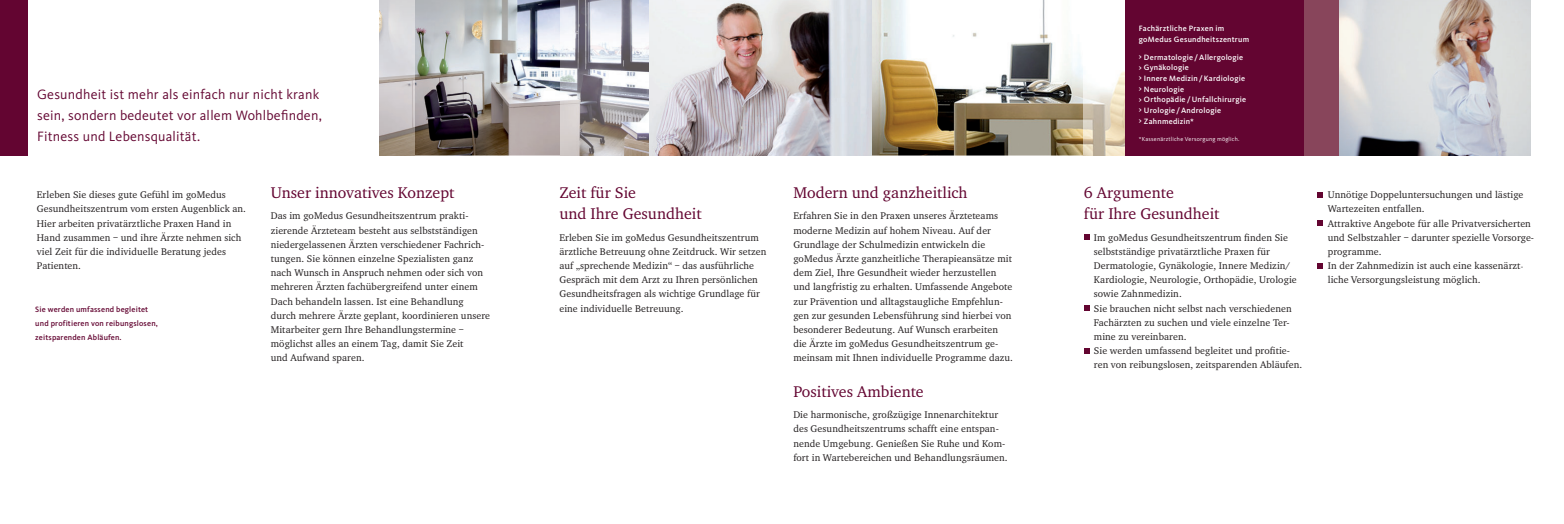
<style>
.page{position:relative;width:1564px;height:524px;background:#fff}
.page>*{position:absolute;margin:0;border:0;box-sizing:border-box;transform-origin:0 0}
.t1{font:16px/21.3px "Charter EF";color:#630531}
.t2{font:14px/21.3px "Kievit";letter-spacing:.015em;color:#630531}
.t3{font:10px/14.2px "Charter EF";letter-spacing:.01em;color:#231f20}
.t4{font:500 8px/10.6px "Kievit";letter-spacing:.025em;color:#fff}
.t5{font:500 8px/14.2px "Kievit";letter-spacing:.02em;color:#630531}
.t6{font:6px "Kievit";letter-spacing:.03em;color:#fff}
</style>
<div class="page">
<div style="left:0;top:0;width:28px;height:155px;background:#630531"></div>
<svg style="left:1084px;top:234px;width:5px;height:5px"></svg>
<svg style="left:1084px;top:305px;width:5px;height:5px"></svg>
<svg style="left:1084px;top:348px;width:5px;height:5px"></svg>
<svg style="left:1318px;top:192px;width:5px;height:5px"></svg>
<svg style="left:1318px;top:220px;width:5px;height:5px"></svg>
<svg style="left:1318px;top:263px;width:5px;height:5px"></svg>
<img style="left:871px;top:0;width:213px;height:155px">
<img style="left:1084px;top:71px;width:41px;height:84px">
<div style="left:1284px;top:0;width:66px;height:155px;background:#88455b"></div>
<div style="left:1125px;top:0;width:178px;height:155px;background:#630531"></div>
<img style="left:415px;top:0;width:146px;height:155px">
<img style="left:1339px;top:0;width:191px;height:155px">
<img style="left:561px;top:0;width:89px;height:155px">
<img style="left:650px;top:0;width:221px;height:155px">
<img style="left:379px;top:0;width:36px;height:155px">
<h2 class="t2" style="left:37px;top:83px;width:286px">Gesundheit ist mehr als ein fach nur nicht krank sein, sondern bedeutet vor allem Wohlbefinden,<br>Fitness und Lebensqualität.</h2>
<p class="t3" style="left:37px;top:187px;width:211px">Erleben Sie dieses gute Gefühl im goMedus Gesundheitszentrum vom ersten Augenblick an.<br>Hier arbeiten privatärztliche Praxen Hand in Hand zusammen – und ihre Ärzte nehmen sich viel Zeit für die individuelle Beratung jedes Patienten.</p>
<h1 class="t1" style="left:271px;top:182px;width:185px">Unser innovatives Konzept</h1>
<p class="t3" style="left:271px;top:208px;width:221px">Das im goMedus Gesundheitszentrum prakti-<br>zie rende Ärzteteam besteht aus selbstständigen niedergelassenen Ärzten verschiedener Fachrich&shy;tungen. Sie können einzelne Spezialisten ganz nach Wunsch in Anspruch nehmen oder sich von mehreren Ärzten fachübergreifend unter einem Dach behandeln lassen. Ist eine Behandlung durch mehrere Ärzte geplant, koordinieren unsere Mitarbeiter gern Ihre Behandlungstermine –<br>mög lichst alles an einem Tag, damit Sie Zeit<br>und Aufwand sparen.</p>
<p class="t5" style="left:35px;top:301px;width:124px">Sie werden umfassend begleitet und profitieren von reibungslosen, zeitsparenden Abläufen.</p>
<h1 class="t1" style="left:559px;top:182px;width:144px">Zeit für Sie<br>und Ihre Gesundheit</h1>
<p class="t3" style="left:559px;top:230px;width:209px">Erleben Sie im goMedus Ge sundheitszentrum ärztliche Be treuung ohne Zeitdruck. Wir setzen auf „sprechende Medizin“ – das ausführliche Gespräch mit dem Arzt zu Ihren persönlichen Gesundheitsfragen als wichtige Grundlage für eine individuelle Betreuung.</p>
<h1 class="t1" style="left:793px;top:182px;width:176px">Modern und ganzheitlich</h1>
<p class="t3" style="left:793px;top:208px;width:221px">Erfahren Sie in den Praxen un seres Ärzteteams moderne Medizin auf hohem Niveau. Auf der Grundlage der Schulmedizin entwickeln die goMedus Ärzte ganzheitliche Therapieansätze mit dem Ziel, Ihre Gesundheit wieder herzustellen und langfristig zu erhalten. Umfassende Angebote zur Prävention und alltagstaugliche Empfehlun&shy;gen zur gesunden Lebensführung sind hierbei von besonderer Bedeutung. Auf Wunsch erarbeiten die Ärzte im goMedus Gesundheitszentrum ge&shy;meinsam mit Ihnen individuelle Programme dazu.</p>
<h1 class="t1" style="left:793px;top:380px;width:132px">Positives Ambiente</h1>
<p class="t3" style="left:793px;top:407px;width:216px">Die harmonische, großzügige Innenarchitektur des Gesundheitszentrums schafft eine entspan&shy;nende Umgebung. Genießen Sie Ruhe und Kom&shy;fort in Wartebereichen und Behandlungsräumen.</p>
<p class="t4" style="left:1139px;top:23px;width:112px">Fachärztliche Praxen im goMedus Gesundheitszentrum</p>
<p class="t4" style="left:1139px;top:52px;width:109px">&gt; Dermatologie / Allergologie &gt; Gynäkologie<br>&gt; Innere Medizin / Kardiologie &gt; Neurologie<br>&gt; Orthopädie / Unfallchirurgie &gt; Urologie / Andrologie<br>&gt; Zahnmedizin*</p>
<p class="t6" style="left:1139px;top:136px;width:102px">*Kassenärztliche Versorgung möglich.</p>
<h1 class="t1" style="left:1084px;top:182px;width:137px">6 Argumente<br>für Ihre Gesundheit</h1>
<p class="t3" style="left:1094px;top:230px;width:210px">Im goMedus Gesundheitszentrum finden Sie selbstständige privatärztliche Praxen für Dermatologie, Gynäkologie, Innere Medizin/ Kardiologie, Neurologie, Orthopädie, Urologie sowie Zahnmedizin.<br>Sie brauchen nicht selbst nach verschiedenen Fachärzten zu suchen und viele einzelne Ter&shy;mine zu vereinbaren.<br>Sie werden umfassend be glei tet und profitie - ren von reibungslosen, zeitsparenden Abläufen.</p>
<p class="t3" style="left:1327px;top:187px;width:208px">Unnötige Doppeluntersuchungen und lästige Wartezeiten entfallen.<br>Attraktive Angebote für alle Privatversicherten und Selbstzahler – darunter spezielle Vorsorge&shy;programme.<br>In der Zahnmedizin ist auch eine kassenärzt&shy;liche Versorgungsleistung möglich.</p>
</div>
